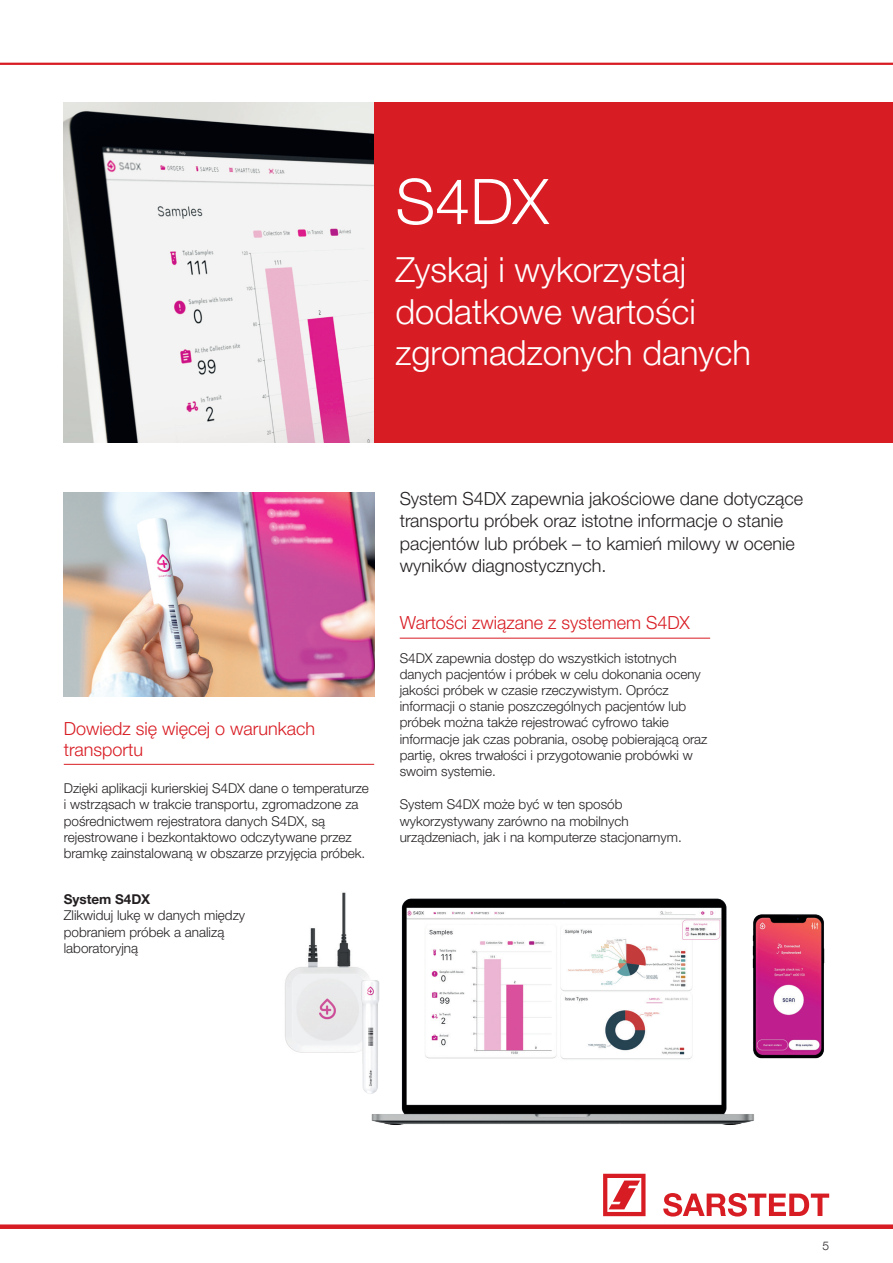
<style>
.page{position:relative;width:893px;height:1263px;background:#fff}
.page>*{position:absolute;margin:0;border:0;box-sizing:border-box;transform-origin:0 0}
.t1{font:300 63px "Helvetica Neue LTW1 G";color:#fff}
.t2{font:300 34.5px/41.4px "Helvetica Neue LTW1 G";color:#fff}
.t3{font:300 18px/22.5px "Helvetica Neue LTW1 G";color:#231f20}
.t4{font:300 18px/21px "Helvetica Neue LTW1 G";color:#d81c23}
.t5{font:300 13.5px/16.2px "Helvetica Neue LTW1 G";color:#231f20}
.t6{font:700 13.5px "Helvetica Neue LTW1 G";color:#231f20}
.t7{font:300 12px "Helvetica Neue LTW1 G";color:#231f20}
</style>
<div class="page">
<img style="left:64px;top:102px;width:310px;height:340px">
<img style="left:64px;top:492px;width:310px;height:204px">
<div style="left:374px;top:102px;width:519px;height:340px;background:#d81c23"></div>
<hr style="left:0;top:63px;width:893px;height:2px;background:#d81c23">
<svg style="left:603px;top:1190px;width:42px;height:26px"></svg>
<svg style="left:663px;top:1193px;width:166px;height:23px"></svg>
<div style="left:0;top:1224px;width:893px;height:5px;background:#d81c23"></div>
<hr style="left:64px;top:764px;width:310px;height:1px;background:#d81c23">
<img style="left:371px;top:898px;width:383px;height:292px">
<img style="left:285px;top:892px;width:98px;height:161px">
<img style="left:348px;top:973px;width:45px;height:128px">
<img style="left:727px;top:898px;width:98px;height:201px">
<hr style="left:400px;top:638px;width:310px;height:1px;background:#d81c23">
<h1 class="t1" style="left:395px;top:163px;width:155px">S4DX</h1>
<h2 class="t2" style="left:395px;top:249px;width:357px">Zyskaj i wykorzystaj dodatkowe wartości zgromadzonych danych</h2>
<h3 class="t4" style="left:64px;top:718px;width:253px">Dowiedz się więcej o warunkach transportu</h3>
<p class="t5" style="left:64px;top:780px;width:307px">Dzięki aplikacji kurierskiej S4DX dane o temperaturze i wstrząsach w trakcie transportu, zgromadzone za pośrednictwem rejestratora danych S4DX, są rejestrowane i bezkontaktowo odczytywane przez bramkę zainstalowaną w obszarze przyjęcia próbek.</p>
<p class="t6" style="left:64px;top:891px;width:88px">System S4DX</p>
<p class="t5" style="left:64px;top:907px;width:183px">Zlikwiduj lukę w danych między pobraniem próbek a analizą laboratoryjną</p>
<h3 class="t3" style="left:400px;top:487px;width:405px">System S4DX zapewnia jakościowe dane dotyczące transportu próbek oraz istotne informacje o stanie pacjentów lub próbek – to kamień milowy w ocenie wyników diagnostycznych.</h3>
<h3 class="t4" style="left:400px;top:612px;width:292px">Wartości związane z systemem S4DX</h3>
<p class="t5" style="left:400px;top:650px;width:309px">S4DX zapewnia dostęp do wszystkich istotnych danych pacjentów i próbek w celu dokonania oceny jakości próbek w czasie rzeczywistym. Oprócz informacji o stanie poszczególnych pacjentów lub próbek można także rejestrować cyfrowo takie informacje jak czas pobrania, osobę pobierającą oraz partię, okres trwałości i przygotowanie probówki w swoim systemie.</p>
<p class="t5" style="left:400px;top:796px;width:284px">System S4DX może być w ten sposób wykorzystywany zarówno na mobilnych urządzeniach, jak i na komputerze stacjonarnym.</p>
<p class="t7" style="left:822px;top:1238px;width:8px">5</p>
</div>
